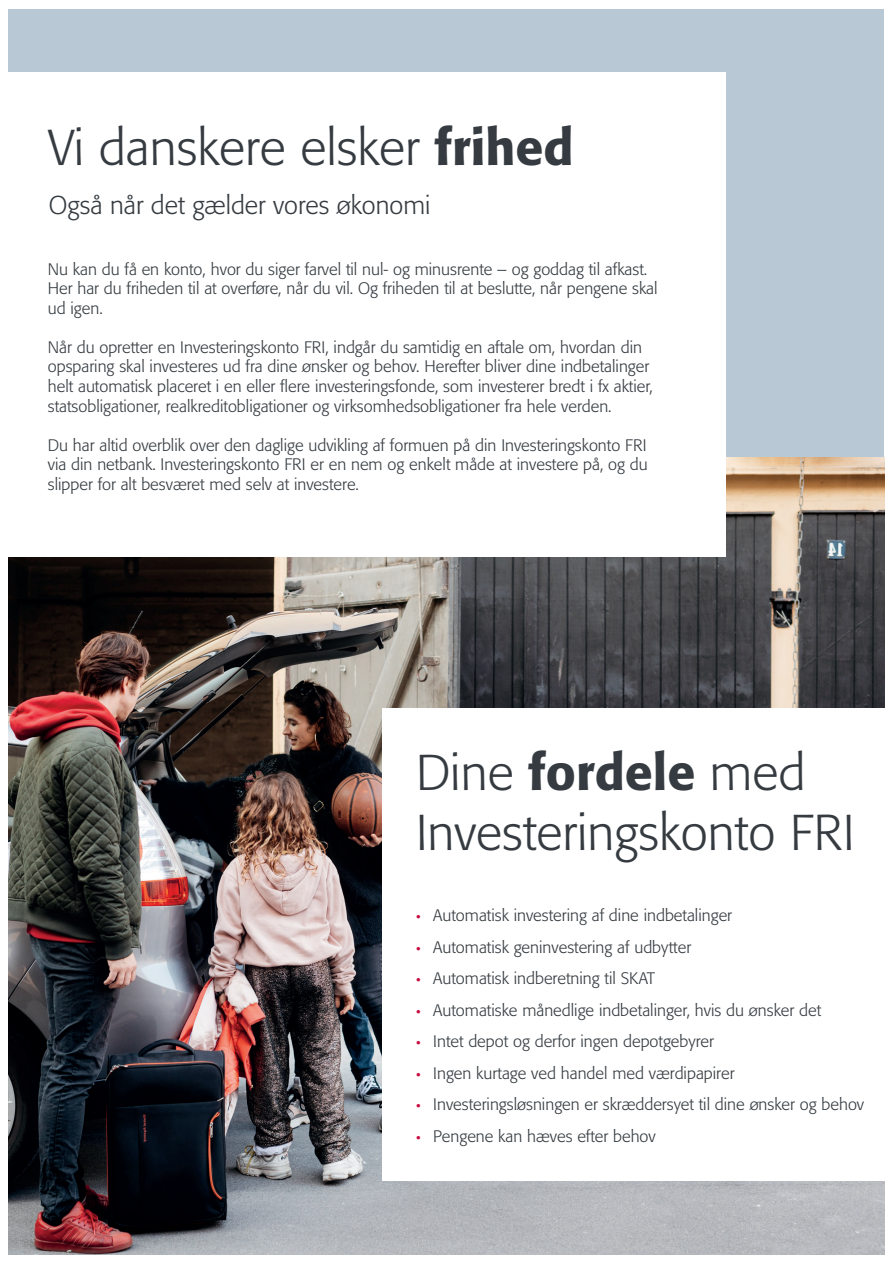
<style>
.page{position:relative;width:893px;height:1263px;background:#fff}
.page>*{position:absolute;margin:0;border:0;box-sizing:border-box;transform-origin:0 0}
.t1{font:300 49.8px/59.8px "Formata";color:#353b40}
.t2{font:300 25.5px "Formata";color:#353b40}
.t3{font:300 16.5px/19.5px "Formata";color:#353b40}
.s1{font-weight:500}
.s2{font-family:"Myriad Pro";font-weight:400;color:#c80b3e}
</style>
<div class="page">
<div style="left:9px;top:9px;width:875px;height:1245px;background:#b9c8d5"></div>
<img style="left:9px;top:457px;width:875px;height:797px">
<div style="left:383px;top:708px;width:510px;height:472px;background:#fff"></div>
<div style="left:0;top:72px;width:725px;height:485px;background:#fff"></div>
<h1 class="t1" style="left:48px;top:118px;width:527px">Vi danskere elsker <span class="s1">frihed</span></h1>
<h2 class="t2" style="left:49px;top:190px;width:383px">Også når det gælder vores økonomi</h2>
<p class="t3" style="left:48px;top:260px;width:611px">Nu kan du få en konto, hvor du siger farvel til nul- og minusrente – og goddag til afkast.<br>Her har du friheden til at overføre, når du vil. Og friheden til at beslutte, når pengene skal ud igen.</p>
<p class="t3" style="left:48px;top:338px;width:607px">Når du opretter en Investeringskonto FRI, indgår du samtidig en aftale om, hvordan din opsparing skal investeres ud fra dine ønsker og behov. Herefter bliver dine indbetalinger helt automatisk placeret i en eller flere investeringsfonde, som investerer bredt i fx aktier, statsobligationer, realkreditobligationer og virksomhedsobligationer fra hele verden.</p>
<p class="t3" style="left:48px;top:435px;width:601px;text-align:justify">Du har altid overblik over den daglige udvikling af formuen på din Investeringskonto FRI via din netbank. Investeringskonto FRI er en nem og enkelt måde at investere på, og du slipper for alt besværet med selv at investere.</p>
<h1 class="t1" style="left:416px;top:743px;width:440px">Dine <span class="s1">fordele</span> med<br>Investeringskonto FRI</h1>
<p class="t3" style="left:416px;top:906px;width:318px"><span class="s2">•</span> Automatisk investering af dine indbetalinger</p>
<p class="t3" style="left:416px;top:937px;width:277px"><span class="s2">•</span> Automatisk geninvestering af udbytter</p>
<p class="t3" style="left:416px;top:969px;width:241px"><span class="s2">•</span> Automatisk indberetning til SKAT</p>
<p class="t3" style="left:416px;top:1000px;width:407px"><span class="s2">•</span> Automatiske månedlige indbetalinger, hvis du ønsker det</p>
<p class="t3" style="left:416px;top:1032px;width:299px"><span class="s2">•</span> Intet depot og derfor ingen depotgebyrer</p>
<p class="t3" style="left:416px;top:1063px;width:320px"><span class="s2">•</span> Ingen kurtage ved handel med værdipapirer</p>
<p class="t3" style="left:416px;top:1095px;width:450px"><span class="s2">•</span> Investeringsløsningen er skræddersyet til dine ønsker og behov</p>
<p class="t3" style="left:416px;top:1126px;width:241px"><span class="s2">•</span> Pengene kan hæves efter behov</p>
</div>
